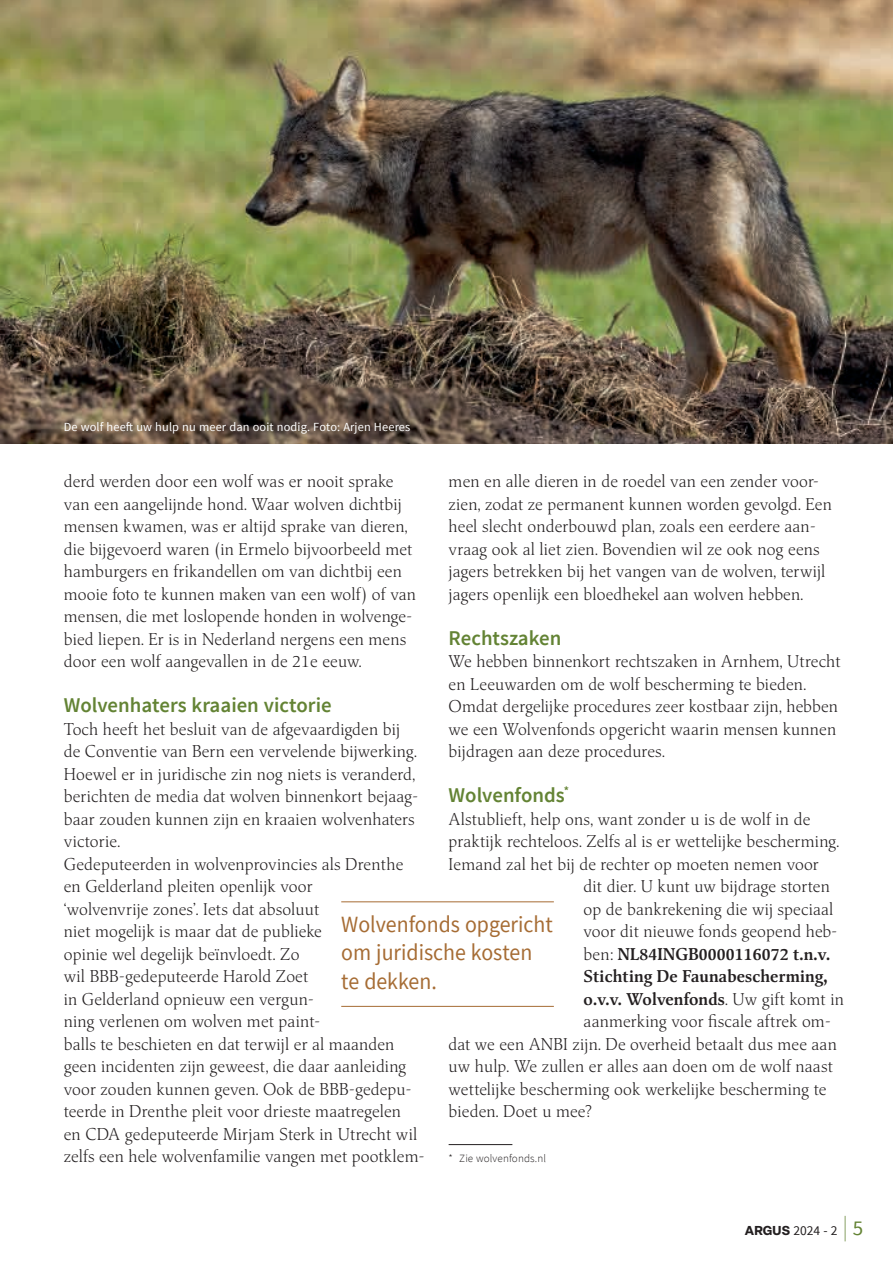
<style>
.page{position:relative;width:893px;height:1263px;background:#fff}
.page>*{position:absolute;margin:0;border:0;box-sizing:border-box;transform-origin:0 0}
.t1{font:23.25px/28.5px "Source Sans Pro";color:#a66c34;scale:.94 1}
.t2{font:600 21px "Source Sans Pro";color:#638334}
.t3{font:300 16.8px/22.5px "Classica Pro";letter-spacing:.01em;color:#231f20}
.t4{font:600 16.8px "Classica Pro";letter-spacing:.01em;color:#231f20}
.t5{font:13.5px "Source Sans Pro";color:#231f20}
.t6{font:12.3px "Source Sans Pro";letter-spacing:.01em;color:#fff}
.t7{font:300 11.1px "Source Sans Pro";letter-spacing:.01em;color:#231f20}
.s1{font-weight:300}
.s2{font-family:"Elza";font-weight:700;font-size:12.75px}
.s3{font-weight:200;font-size:25.5px;color:#638334}
.s4{font-size:21px;color:#638334}
</style>
<div class="page">
<hr style="left:449px;top:1144px;width:63px;height:1px;background:#231f20">
<img style="left:0;top:0;width:893px;height:443px">
<hr style="left:341px;top:901px;width:213px;height:1px;background:#a66c34">
<hr style="left:341px;top:1006px;width:213px;height:1px;background:#a66c34">
<p class="t6" style="left:64px;top:419px;width:348px">De wolf heeft uw hulp nu meer dan ooit nodig. Foto: Arjen Heeres</p>
<p class="t3" style="left:64px;top:470px;width:354px">derd werden door een wolf was er nooit sprake van een aangelijnde hond. Waar wolven dichtbij mensen kwamen, was er altijd sprake van dieren, die bijgevoerd waren (in Ermelo bijvoorbeeld met hamburgers en frikandellen om van dichtbij een mooie foto te kunnen maken van een wolf) of van mensen, die met loslopende honden in wolvenge&shy;bied liepen. Er is in Nederland nergens een mens door een wolf aangevallen in de 21e eeuw.</p>
<p class="t2" style="left:64px;top:692px;width:269px">Wolvenhaters kraaien victorie</p>
<p class="t3" style="left:64px;top:717px;width:362px">Toch heeft het besluit van de afgevaardigden bij<br>de Conventie van Bern een vervelende bijwerking.<br>Hoewel er in juridische zin nog niets is veranderd, berichten de media dat wolven binnenkort bejaag&shy;baar zouden kunnen zijn en kraaien wolvenhaters victorie.<br>Gedeputeerden in wolvenprovincies als Drenthe en Gelderland pleiten openlijk voor<br>‘wolvenvrije zones’. Iets dat absoluut<br>niet mogelijk is maar dat de publieke<br>opinie wel degelijk beïnvloedt. Zo<br>wil BBB-gedeputeerde Harold Zoet<br>in Gelderland opnieuw een vergun-<br>ning verlenen om wolven met paint-<br>balls te beschieten en dat terwijl er al maanden geen incidenten zijn geweest, die daar aanleiding voor zouden kunnen geven. Ook de BBB-gedepu&shy;teerde in Drenthe pleit voor drieste maatregelen<br>en CDA gedeputeerde Mirjam Sterk in Utrecht wil zelfs een hele wolvenfamilie vangen met pootklem-</p>
<p class="t3" style="left:449px;top:470px;width:385px">men en alle dieren in de roedel van een zender voor&shy;zien, zodat ze permanent kunnen worden gevolgd. Een heel slecht onderbouwd plan, zoals een eerdere aan&shy;vraag ook al liet zien. Bovendien wil ze ook nog eens jagers betrekken bij het vangen van de wolven, terwijl jagers openlijk een bloedhekel aan wolven hebben.</p>
<p class="t2" style="left:449px;top:624px;width:114px">Rechtszaken</p>
<p class="t3" style="left:449px;top:650px;width:394px">We hebben binnenkort rechtszaken in Arnhem, Utrecht en Leeuwarden om de wolf bescherming te bieden.<br>Omdat dergelijke procedures zeer kostbaar zijn, hebben we een Wolvenfonds opgericht waarin mensen kunnen bijdragen aan deze procedures.</p>
<p class="t2" style="left:449px;top:782px;width:122px">Wolvenfonds<sup>*</sup></p>
<p class="t3" style="left:449px;top:807px;width:363px">Alstublieft, help ons, want zonder u is de wolf in de</p>
<p class="t3" style="left:449px;top:830px;width:392px">praktijk rechteloos. Zelfs al is er wettelijke bescherming.</p>
<p class="t3" style="left:449px;top:852px;width:372px">Iemand zal het bij de rechter op moeten nemen voor</p>
<p class="t3" style="left:584px;top:875px;width:248px">dit dier. U kunt uw bijdrage storten</p>
<p class="t3" style="left:584px;top:897px;width:251px">op de bankrekening die wij speciaal</p>
<p class="t3" style="left:584px;top:920px;width:255px">voor dit nieuwe fonds geopend heb-</p>
<p class="t4" style="left:584px;top:942px;width:248px"><span class="s1">ben:</span> NL84INGB0000116072 t.n.v.</p>
<p class="t4" style="left:584px;top:965px;width:245px">Stichting De Faunabescherming,</p>
<p class="t4" style="left:584px;top:987px;width:262px">o.v.v. Wolvenfonds<span class="s1">. Uw gift komt in</span></p>
<p class="t3" style="left:584px;top:1010px;width:249px">aanmerking voor fiscale aftrek om-</p>
<p class="t3" style="left:449px;top:1032px;width:390px">dat we een ANBI zijn. De overheid betaalt dus mee aan</p>
<p class="t3" style="left:449px;top:1055px;width:386px">uw hulp. We zullen er alles aan doen om de wolf naast</p>
<p class="t3" style="left:449px;top:1077px;width:379px">wettelijke bescherming ook werkelijke bescherming te</p>
<p class="t3" style="left:449px;top:1100px;width:145px">bieden. Doet u mee?</p>
<p class="t7" style="left:449px;top:1152px;width:99px">* Zie wolvenfonds.nl</p>
<h1 class="t1" style="left:341px;top:910px;width:227px">Wolvenfonds opgericht om juridische kosten te dekken.</h1>
<p class="t5" style="left:745px;top:1222px;width:120px"><span class="s2">ARGUS</span> 2024 - 2 <span class="s3">|</span> <span class="s4">5</span></p>
</div>
